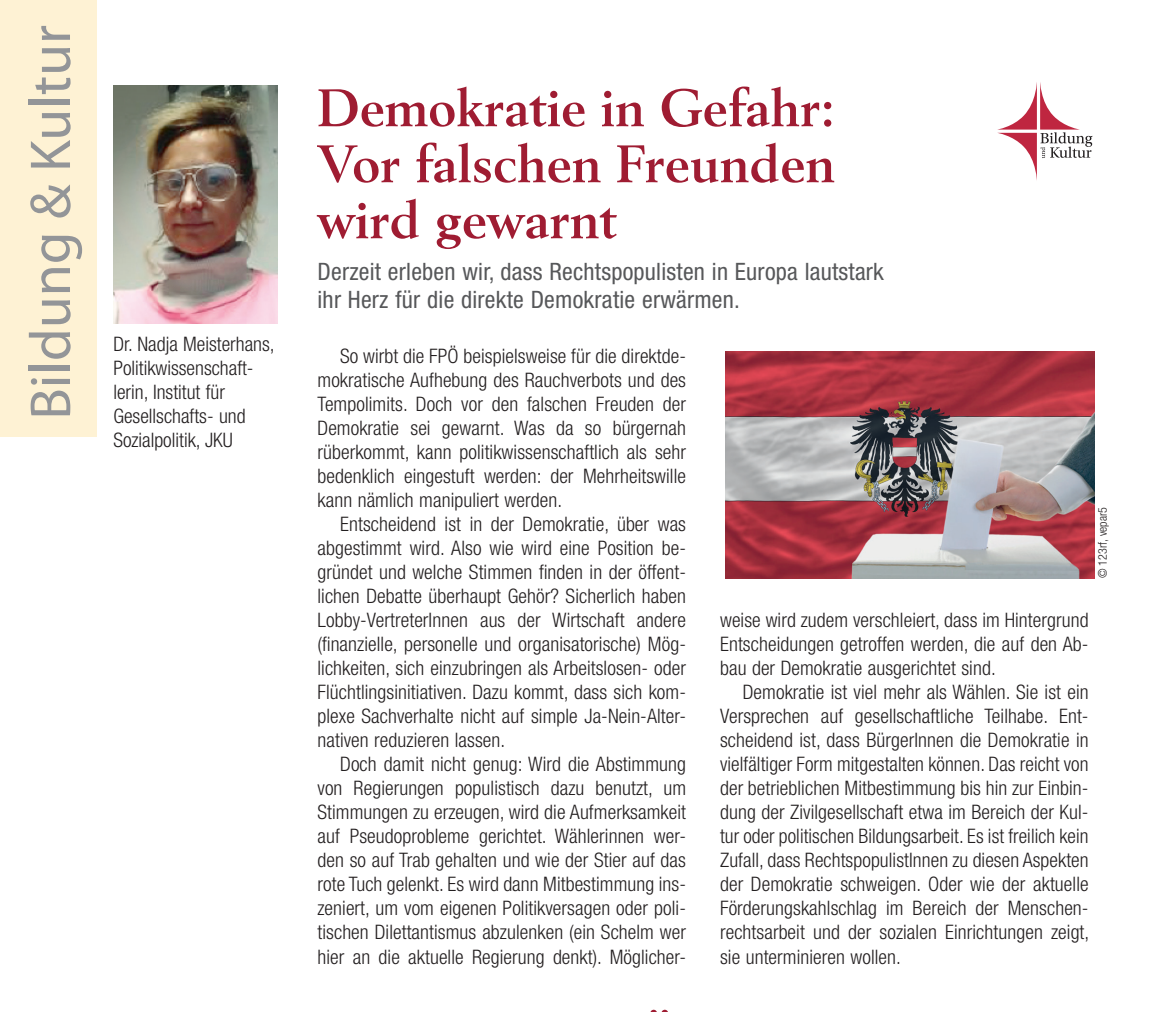
<style>
.page{position:relative;width:1151px;height:1012px;background:#fff}
.page>*{position:absolute;margin:0;border:0;box-sizing:border-box;transform-origin:0 0}
.t1{font:60px "Myriad Pro";color:#939598}
.t2{font:58px "Myriad Pro";color:#939598}
._2013_A_Titel{font:700 52px/56px "Berling LT Std";color:#9f1c32;text-align:justify}
._2013_A_Vorspann{font:condensed 24px/28px "Helvetica Neue LT Std";letter-spacing:.01em;color:#57585a}
._2013_A_Lauftext{font:300 condensed 20px/24px "Helvetica Neue LT Std";letter-spacing:.005em;color:#231f20;text-align:justify}
._2013_A_Infotext{font:300 condensed 20px/24px "Helvetica Neue LT Std";color:#231f20}
._2013_OG-LAUFTEXT{font:300 condensed 12px "Helvetica Neue LT Std";letter-spacing:.005em;color:#231f20}
</style>
<div class="page">
<div style="left:0;top:0;width:96px;height:437px;background:#fef2d4"></div>
<img style="left:113px;top:85px;width:165px;height:238px">
<svg style="left:997px;top:82px;width:95px;height:98px"></svg>
<img style="left:726px;top:351px;width:368px;height:227px">
<h2 class="t2" style="left:19px;top:420px;width:396px;rotate:-90deg">Bildung &amp; Kultur</h2>
<h1 class="t1" style="left:18px;top:420px;width:178px;rotate:-90deg">Aktuell</h1>
<p class="_2013_A_Infotext" style="left:113px;top:332px;width:163px">Dr. Nadja Meisterhans,<br>Politikwissenschaft&shy;lerin, Institut für<br>Gesellschafts- und<br>Sozialpolitik, JKU</p>
<p class="_2013_A_Titel" style="left:317px;top:80px;width:519px">Demokratie in Gefahr:<br>Vor falschen Freunden wird gewarnt</p>
<p class="_2013_A_Vorspann" style="left:317px;top:258px;width:568px">Derzeit erleben wir, dass Rechtspopulisten in Europa lautstark ihr Herz für die direkte Demokratie erwärmen.</p>
<p class="_2013_A_Lauftext" style="left:317px;top:344px;width:370px;text-indent:23px">So wirbt die FPÖ beispielsweise für die direktde&shy;mokratische Aufhebung des Rauchverbots und des Tempolimits. Doch vor den falschen Freuden der Demokratie sei gewarnt. Was da so bürgernah rüberkommt, kann politikwissenschaftlich als sehr bedenklich eingestuft werden: der Mehrheitswille kann nämlich manipuliert werden.</p>
<p class="_2013_A_Lauftext" style="left:317px;top:512px;width:370px;text-indent:23px">Entscheidend ist in der Demokratie, über was abgestimmt wird. Also wie wird eine Position be&shy;gründet und welche Stimmen finden in der öffent&shy;lichen Debatte überhaupt Gehör? Sicherlich haben Lobby-VertreterInnen aus der Wirtschaft andere (finanzielle, personelle und organisatorische) Mög&shy;lichkeiten, sich einzubringen als Arbeitslosen- oder Flüchtlingsinitiativen. Dazu kommt, dass sich kom&shy;plexe Sachverhalte nicht auf simple Ja-Nein-Alter&shy;nativen reduzieren lassen.</p>
<p class="_2013_A_Lauftext" style="left:317px;top:752px;width:370px;text-indent:23px">Doch damit nicht genug: Wird die Abstimmung von Regierungen populistisch dazu benutzt, um Stimmungen zu erzeugen, wird die Aufmerksamkeit auf Pseudoprobleme gerichtet. Wählerinnen wer&shy;den so auf Trab gehalten und wie der Stier auf das rote Tuch gelenkt. Es wird dann Mitbestimmung ins&shy;zeniert, um vom eigenen Politikversagen oder poli&shy;tischen Dilettantismus abzulenken (ein Schelm wer hier an die aktuelle Regierung denkt). Möglicher-</p>
<p class="_2013_OG-LAUFTEXT" style="left:1096px;top:578px;width:73px;rotate:-90deg">© 123rf, vepar5</p>
<p class="_2013_A_Lauftext" style="left:720px;top:608px;width:370px">weise wird zudem verschleiert, dass im Hintergrund Entscheidungen getroffen werden, die auf den Ab&shy;bau der Demokratie ausgerichtet sind.</p>
<p class="_2013_A_Lauftext" style="left:720px;top:680px;width:371px;text-indent:23px">Demokratie ist viel mehr als Wählen. Sie ist ein Versprechen auf gesellschaftliche Teilhabe. Ent&shy;scheidend ist, dass BürgerInnen die Demokratie in vielfältiger Form mitgestalten können. Das reicht von der betrieblichen Mitbestimmung bis hin zur Einbin&shy;dung der Zivilgesellschaft etwa im Bereich der Kul&shy;tur oder politischen Bildungsarbeit. Es ist freilich kein Zufall, dass RechtspopulistInnen zu diesen Aspekten der Demokratie schweigen. Oder wie der aktuelle Förderungskahlschlag im Bereich der Menschen&shy;rechtsarbeit und der sozialen Einrichtungen zeigt, sie unterminieren wollen.</p>
</div>
